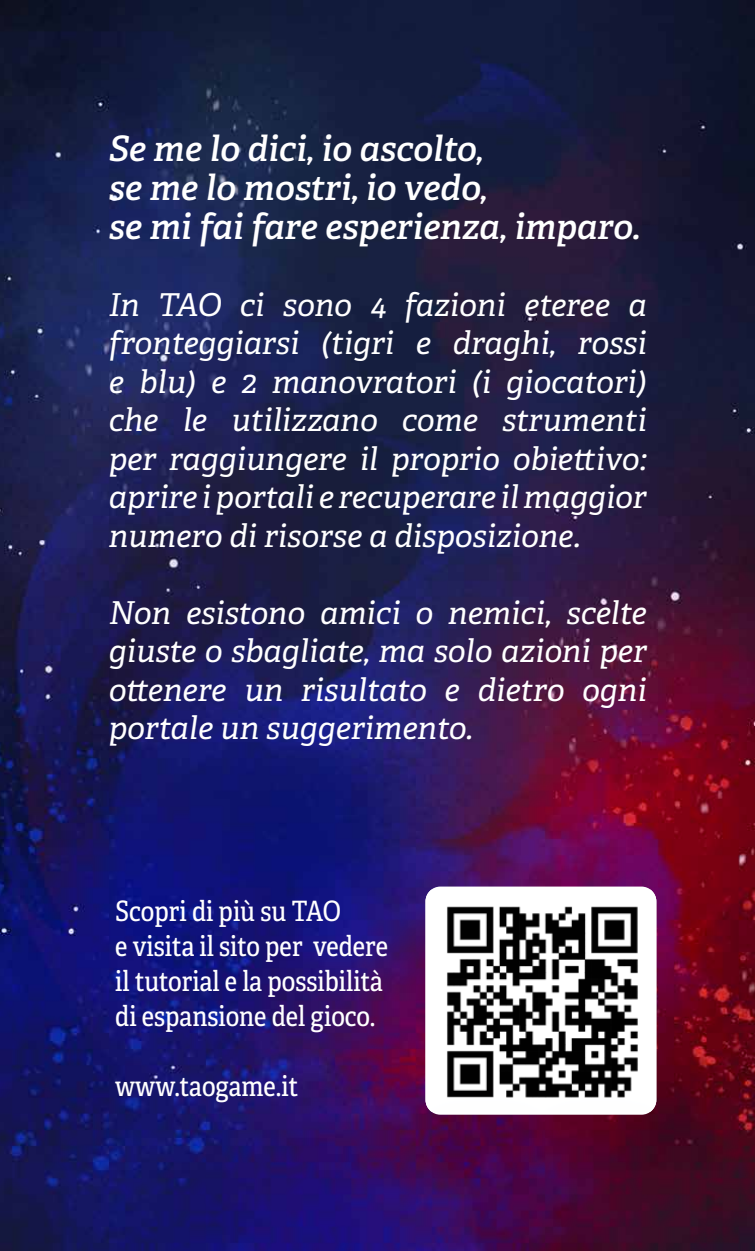
<style>
.page{position:relative;width:755px;height:1251px;background:#fff}
.page>*{position:absolute;margin:0;border:0;box-sizing:border-box;transform-origin:0 0}
.t1{font:italic 600 35px/38.5px "Adelle";color:#fff}
.t2{font:italic 31.5px/38.5px "Adelle";color:#fff;text-align:justify}
.t3{font:28px/35px "Adelle Condensed";color:#fff}
</style>
<div class="page">
<img style="left:0;top:0;width:754px;height:1250px">
<div style="left:425px;top:886px;width:231px;height:228px;background:#fff;border-radius:15px"></div>
<img style="left:425px;top:889px;width:231px;height:222px">
<p class="t1" style="left:109px;top:130px;width:532px">Se me lo dici, io ascolto,<br>se me lo mostri, io vedo,<br>se mi fai fare esperienza, imparo.</p>
<p class="t2" style="left:109px;top:285px;width:539px">In TAO ci sono 4 fazioni eteree a fronteggiarsi (tigri e draghi, rossi e blu) e 2 manovratori (i giocatori) che le utilizzano come strumenti per raggiungere il proprio obiettivo: aprire i portali e recuperare il maggior numero di risorse a disposizione.</p>
<p class="t2" style="left:109px;top:593px;width:539px">Non esistono amici o nemici, scelte giuste o sbagliate, ma solo azioni per ottenere un risultato e dietro ogni portale un suggerimento.</p>
<p class="t3" style="left:115px;top:892px;width:274px">Scopri di più su TAO<br>e visita il sito per vedere il tutorial e la possibilità di espansione del gioco.</p>
<p class="t3" style="left:115px;top:1067px;width:184px">www.taogame.it</p>
</div>
